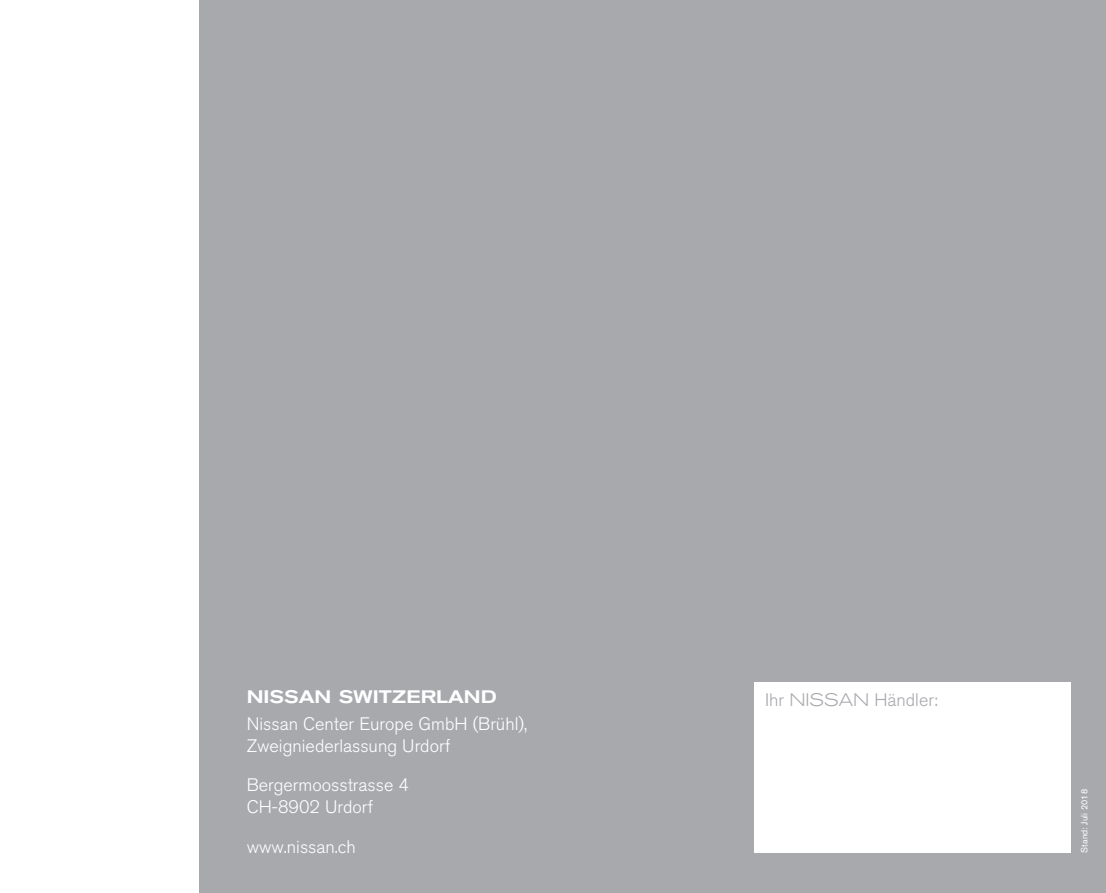
<style>
.page{position:relative;width:1106px;height:893px;background:#fff}
.page>*{position:absolute;margin:0;border:0;box-sizing:border-box;transform-origin:0 0}
.t1{font:300 18px/21.6px "Nissan AG";color:#fff}
.t2{font:300 18px "Nissan AG";color:#a8a9ad}
.t3{font:500 expanded 18px "Nissan AG";color:#fff}
.t4{font:300 expanded 18px "Nissan AG";color:#a8a9ad}
.t5{font:9px "Nissan AG";color:#fff}
.s1{font-stretch:normal}
.s2{font-stretch:expanded}
</style>
<div class="page">
<div style="left:200px;top:0;width:906px;height:893px;background:#a8a9ad"></div>
<div style="left:754px;top:682px;width:316px;height:170px;background:#fff"></div>
<p class="t3" style="left:247px;top:687px;width:252px">NISSAN SWITZERLAND</p>
<p class="t1" style="left:247px;top:713px;width:282px">Nissan Center Europe GmbH (Brühl),<br>Zweigniederlassung Urdorf</p>
<p class="t1" style="left:247px;top:775px;width:164px">Bergermoosstrasse 4<br>CH-8902 Urdorf</p>
<p class="t1" style="left:247px;top:836px;width:111px">www.nissan.ch</p>
<p class="t4" style="left:772px;top:689px;width:99px"><span class="s1">Ihr</span> NISSAN</p>
<p class="t2" style="left:765px;top:690px;width:21px">Ihr</p>
<p class="t2" style="left:796px;top:690px;width:143px"><span class="s2">NISSAN</span>Händler:</p>
<p class="t2" style="left:879px;top:691px;width:65px">Händler:</p>
<p class="t5" style="left:1078px;top:853px;width:65px;rotate:-90deg">Stand: Juli 2018</p>
</div>
